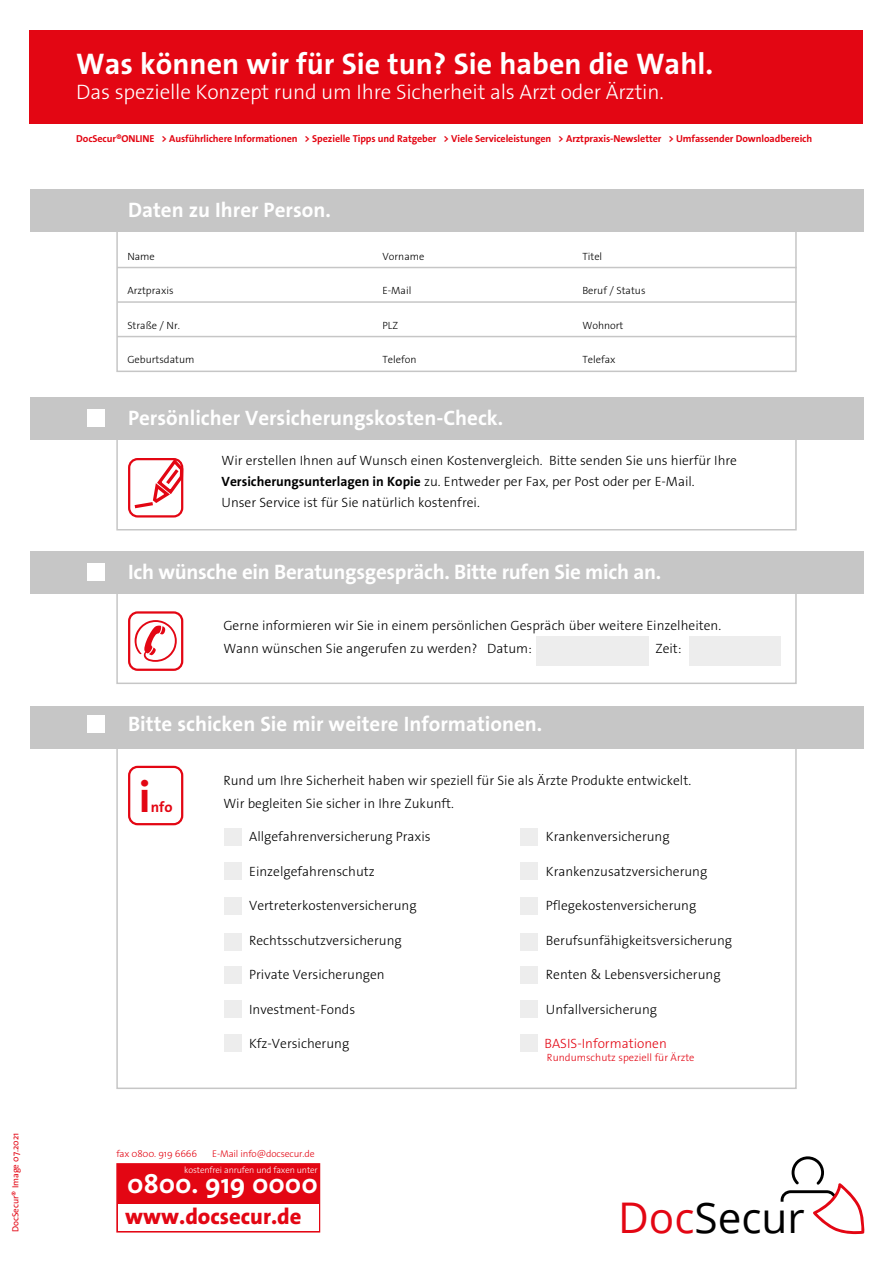
<style>
.page{position:relative;width:893px;height:1263px;background:#fff}
.page>*{position:absolute;margin:0;border:0;box-sizing:border-box;transform-origin:0 0}
.t1{font:700 44.55px "The Sans Os F";color:#e30613}
.t2{font:42.3px "Open Sans";color:#000}
.t3{font:700 30px "The Sans Os F";color:#fff}
.t4{font:700 27px "The Sans Os F";color:#fff}
.t5{font:800 22.5px "The Sans Os F";color:#e30613}
.t6{font:700 21px "The Sans Os F";color:#fff}
.t7{font:300 21px "The Sans Os F";letter-spacing:-.01em;color:#fff}
.t8{font:700 14.7px "The Sans Os F";color:#e30613}
.t9{font:300 13.5px/22.5px "The Sans Os F";color:#000}
.t10{font:300 13.5px "The Sans Os F";color:#e30613}
.t11{font:300 10.5px "The Sans Os F";color:#000}
.t12{font:300 10.5px "The Sans Os F";color:#e30613}
.t13{font:700 10.2px "The Sans Os F";letter-spacing:-.01em;color:#e30613}
.t14{font:300 9.75px "The Sans Os F";letter-spacing:-.015em;color:#e30613}
.t15{font:300 9px "The Sans Os F";letter-spacing:-.015em;color:#fff}
.t16{font:9px "The Sans Os F";color:#e30613}
.s1{font-weight:700}
.s2{color:#e30613}
</style>
<div class="page">
<div style="left:116px;top:422px;width:681px;height:108px;background:#fff;border:2px solid #c6c6c6"></div>
<div style="left:116px;top:199px;width:681px;height:173px;background:#fff;border:2px solid #c6c6c6"></div>
<div style="left:116px;top:715px;width:681px;height:374px;background:#fff;border:2px solid #c6c6c6"></div>
<div style="left:116px;top:555px;width:681px;height:129px;background:#fff;border:2px solid #c6c6c6"></div>
<div style="left:30px;top:30px;width:833px;height:93px;background:#e30613"></div>
<div style="left:30px;top:189px;width:833px;height:43px;background:#c6c6c6"></div>
<div style="left:30px;top:398px;width:833px;height:42px;background:#c6c6c6"></div>
<div style="left:30px;top:551px;width:833px;height:43px;background:#c6c6c6"></div>
<div style="left:30px;top:706px;width:833px;height:42px;background:#c6c6c6"></div>
<div style="left:116px;top:1163px;width:204px;height:69px;background:#e30613;border:2px solid #e30613"></div>
<div style="left:118px;top:1204px;width:200px;height:26px;background:#fff"></div>
<hr style="left:117px;top:267px;width:680px;height:1px;background:#c6c6c6">
<hr style="left:117px;top:301px;width:680px;height:2px;background:#c6c6c6">
<hr style="left:117px;top:336px;width:680px;height:1px;background:#c6c6c6">
<div style="left:536px;top:636px;width:113px;height:30px;background:#ededed"></div>
<div style="left:689px;top:636px;width:92px;height:30px;background:#ededed"></div>
<div style="left:88px;top:410px;width:17px;height:17px;background:#fff"></div>
<div style="left:88px;top:563px;width:17px;height:17px;background:#fff"></div>
<div style="left:88px;top:716px;width:17px;height:17px;background:#fff"></div>
<div style="left:128px;top:458px;width:55px;height:59px;border:2px solid #e30613;border-radius:9px"></div>
<svg style="left:131px;top:458px;width:53px;height:52px"></svg>
<div style="left:128px;top:611px;width:55px;height:60px;border:2px solid #e30613;border-radius:9px"></div>
<div style="left:128px;top:766px;width:55px;height:59px;border:2px solid #e30613;border-radius:9px"></div>
<div style="left:224px;top:897px;width:17px;height:17px;background:#ededed"></div>
<div style="left:521px;top:897px;width:17px;height:17px;background:#ededed"></div>
<div style="left:224px;top:1035px;width:17px;height:17px;background:#ededed"></div>
<div style="left:521px;top:1035px;width:17px;height:17px;background:#ededed"></div>
<div style="left:224px;top:933px;width:17px;height:17px;background:#ededed"></div>
<div style="left:521px;top:933px;width:17px;height:17px;background:#ededed"></div>
<div style="left:224px;top:829px;width:17px;height:17px;background:#ededed"></div>
<div style="left:521px;top:829px;width:17px;height:17px;background:#ededed"></div>
<div style="left:224px;top:966px;width:17px;height:17px;background:#ededed"></div>
<div style="left:521px;top:966px;width:17px;height:17px;background:#ededed"></div>
<div style="left:224px;top:863px;width:17px;height:17px;background:#ededed"></div>
<div style="left:521px;top:863px;width:17px;height:17px;background:#ededed"></div>
<div style="left:224px;top:1000px;width:17px;height:17px;background:#ededed"></div>
<div style="left:521px;top:1000px;width:17px;height:17px;background:#ededed"></div>
<svg style="left:781px;top:1156px;width:83px;height:78px"></svg>
<p class="t16" style="left:10px;top:1232px;width:101px;rotate:-90deg">DocSecur® Image 07.2021</p>
<h3 class="t3" style="left:76px;top:44px;width:638px">Was können wir für Sie tun? Sie haben die Wahl.</h3>
<h3 class="t7" style="left:76px;top:78px;width:589px">Das spezielle Konzept rund um Ihre Sicherheit als Arzt oder Ärztin.</h3>
<p class="t13" style="left:76px;top:132px;width:737px">DocSecur®ONLINE &gt; Ausführlichere Informationen &gt; Spezielle Tipps und Ratgeber &gt; Viele Serviceleistungen &gt; Arztpraxis-Newsletter &gt; Umfassender Downloadbereich</p>
<h3 class="t6" style="left:128px;top:197px;width:204px">Daten zu Ihrer Person.</h3>
<p class="t11" style="left:127px;top:250px;width:29px">Name</p>
<p class="t11" style="left:382px;top:250px;width:43px">Vorname</p>
<p class="t11" style="left:582px;top:250px;width:21px">Titel</p>
<p class="t11" style="left:127px;top:284px;width:48px">Arztpraxis</p>
<p class="t11" style="left:382px;top:284px;width:30px">E-Mail</p>
<p class="t11" style="left:582px;top:284px;width:65px">Beruf / Status</p>
<p class="t11" style="left:127px;top:319px;width:54px">Straße / Nr.</p>
<p class="t11" style="left:382px;top:319px;width:17px">PLZ</p>
<p class="t11" style="left:582px;top:319px;width:43px">Wohnort</p>
<p class="t11" style="left:127px;top:353px;width:69px">Geburtsdatum</p>
<p class="t11" style="left:382px;top:353px;width:36px">Telefon</p>
<p class="t11" style="left:582px;top:353px;width:35px">Telefax</p>
<h3 class="t6" style="left:128px;top:405px;width:377px">Persönlicher Versicherungskosten-Check.</h3>
<p class="t9" style="left:222px;top:450px;width:517px;line-height:21px">Wir erstellen Ihnen auf Wunsch einen Kostenvergleich. Bitte senden Sie uns hierfür Ihre<br><span class="s1">Versicherungsunterlagen in Kopie</span> zu. Entweder per Fax, per Post oder per E-Mail.<br>Unser Service ist für Sie natürlich kostenfrei.</p>
<h3 class="t6" style="left:128px;top:558px;width:535px">Ich wünsche ein Beratungsgespräch. Bitte rufen Sie mich an.</h3>
<p class="t9" style="left:223px;top:614px;width:499px">Gerne informieren wir Sie in einem persönlichen Gespräch über weitere Einzelheiten.<br>Wann wünschen Sie angerufen zu werden? Datum:</p>
<p class="t9" style="left:655px;top:637px;width:28px">Zeit:</p>
<h3 class="t6" style="left:128px;top:711px;width:416px">Bitte schicken Sie mir weitere Informationen.</h3>
<h1 class="t1" style="left:139px;top:768px;width:13px">i</h1>
<p class="t8" style="left:151px;top:798px;width:23px">nfo</p>
<p class="t9" style="left:223px;top:769px;width:469px">Rund um Ihre Sicherheit haben wir speziell für Sie als Ärzte Produkte entwickelt.<br>Wir begleiten Sie sicher in Ihre Zukunft.</p>
<p class="t9" style="left:249px;top:825px;width:183px">Allgefahrenversicherung Praxis</p>
<p class="t9" style="left:249px;top:860px;width:127px">Einzelgefahrenschutz</p>
<p class="t9" style="left:249px;top:894px;width:169px">Vertreterkostenversicherung</p>
<p class="t9" style="left:249px;top:929px;width:154px">Rechtsschutzversicherung</p>
<p class="t9" style="left:249px;top:963px;width:137px">Private Versicherungen</p>
<p class="t9" style="left:249px;top:998px;width:108px">Investment-Fonds</p>
<p class="t9" style="left:249px;top:1032px;width:102px">Kfz-Versicherung</p>
<p class="t9" style="left:546px;top:825px;width:125px">Krankenversicherung</p>
<p class="t9" style="left:546px;top:860px;width:163px">Krankenzusatzversicherung</p>
<p class="t9" style="left:546px;top:894px;width:152px">Pflegekostenversicherung</p>
<p class="t9" style="left:546px;top:929px;width:188px">Berufsunfähigkeitsversicherung</p>
<p class="t9" style="left:546px;top:963px;width:176px">Renten &amp; Lebensversicherung</p>
<p class="t9" style="left:546px;top:998px;width:113px">Unfallversicherung</p>
<p class="t10" style="left:544px;top:1035px;width:124px">BASIS-Informationen</p>
<p class="t12" style="left:547px;top:1050px;width:149px">Rundumschutz speziell für Ärzte</p>
<p class="t14" style="left:116px;top:1148px;width:82px">fax 0800. 919 6666</p>
<p class="t14" style="left:212px;top:1148px;width:104px">E-Mail info@docsecur.de</p>
<p class="t15" style="left:184px;top:1164px;width:135px">kostenfrei anrufen und faxen unter</p>
<h3 class="t4" style="left:127px;top:1167px;width:192px">0800. 919 0000</h3>
<h3 class="t5" style="left:125px;top:1202px;width:178px">www.docsecur.de</h3>
<h2 class="t2" style="left:618px;top:1188px;width:188px"><span class="s2">Doc</span>Secur</h2>
</div>
